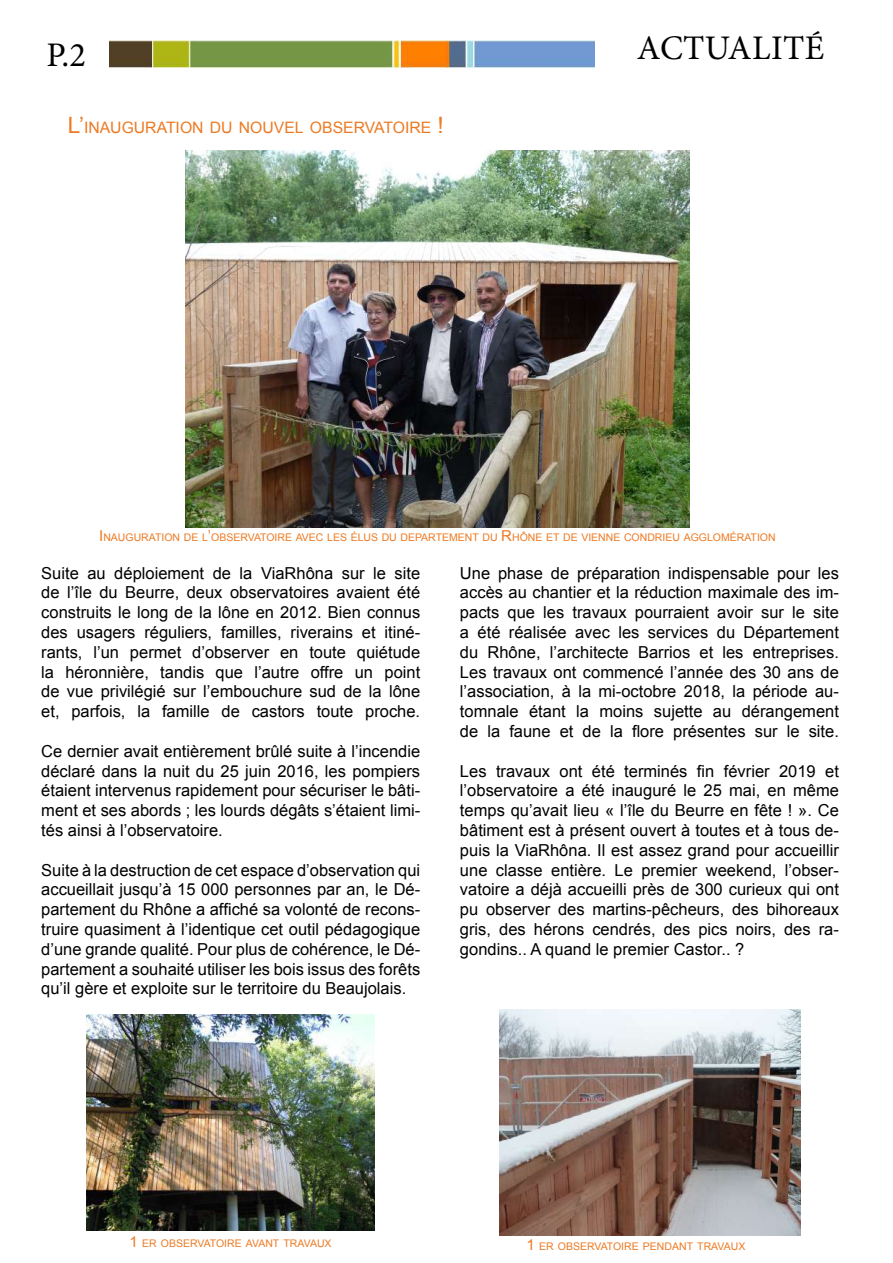
<style>
.page{position:relative;width:893px;height:1263px;background:#fff}
.page>*{position:absolute;margin:0;border:0;box-sizing:border-box;transform-origin:0 0}
.t1{font:34.5px "Minion Pro";letter-spacing:.01em;color:#000}
.t2{font:16.5px/19.8px "Arial";color:#000;text-align:justify}
.t3{font:15.75px "Arial";color:#ed7a23}
.t4{font:10.5px "Arial";color:#ed7a23}
.s1{font-size:22.5px}
.s2{font-size:15px}
</style>
<div class="page">
<img style="left:109px;top:41px;width:485px;height:26px">
<img style="left:186px;top:151px;width:503px;height:377px">
<img style="left:499px;top:1010px;width:302px;height:226px">
<img style="left:86px;top:1014px;width:288px;height:216px">
<h1 class="t1" style="left:46px;top:31px;width:41px">P.2</h1>
<h1 class="t1" style="left:637px;top:25px;width:189px">ACTUALITÉ</h1>
<p class="t3" style="left:68px;top:117px;width:378px"><span class="s1">L’</span>INAUGURATION DU NOUVEL OBSERVATOIRE <span class="s1">!</span></p>
<p class="t4" style="left:99px;top:531px;width:678px"><span class="s2">I</span> NAUGURATION DE L<span class="s2">’</span>OBSERVATOIRE AVEC LES ÉLUS DU DEPARTEMENT DU <span class="s2">R</span>HÔNE ET DE VIENNE CONDRIEU AGGLOMÉRATION</p>
<p class="t2" style="left:41px;top:563px;width:380px">Suite au déploiement de la ViaRhôna sur le site de l’île du Beurre, deux observatoires avaient été construits le long de la lône en 2012. Bien connus des usagers réguliers, familles, riverains et itiné&shy;rants, l’un permet d’observer en toute quiétude la héronnière, tandis que l’autre offre un point de vue privilégié sur l’embouchure sud de la lône et, parfois, la famille de castors toute proche.</p>
<p class="t2" style="left:41px;top:741px;width:380px">Ce dernier avait entièrement brûlé suite à l’incendie déclaré dans la nuit du 25 juin 2016, les pompiers étaient intervenus rapidement pour sécuriser le bâti&shy;ment et ses abords ; les lourds dégâts s’étaient limi&shy;tés ainsi à l’observatoire.</p>
<p class="t2" style="left:41px;top:860px;width:380px">Suite à la destruction de cet espace d’observation qui accueillait jusqu’à 15 000 personnes par an, le Dé&shy;partement du Rhône a affiché sa volonté de recons&shy;truire quasiment à l’identique cet outil pédagogique d’une grande qualité. Pour plus de cohérence, le Dé&shy;partement a souhaité utiliser les bois issus des forêts qu’il gère et exploite sur le territoire du Beaujolais.</p>
<p class="t2" style="left:460px;top:563px;width:380px">Une phase de préparation indispensable pour les accès au chantier et la réduction maximale des im&shy;pacts que les travaux pourraient avoir sur le site a été réalisée avec les services du Département du Rhône, l’architecte Barrios et les entreprises.<br>Les travaux ont commencé l’année des 30 ans de l’association, à la mi-octobre 2018, la période au&shy;tomnale étant la moins sujette au dérangement de la faune et de la flore présentes sur le site.</p>
<p class="t2" style="left:460px;top:761px;width:380px">Les travaux ont été terminés fin février 2019 et l’observatoire a été inauguré le 25 mai, en même temps qu’avait lieu « l’île du Beurre en fête ! ». Ce bâtiment est à présent ouvert à toutes et à tous de&shy;puis la ViaRhôna. Il est assez grand pour accueillir une classe entière. Le premier weekend, l’obser&shy;vatoire a déjà accueilli près de 300 curieux qui ont pu observer des martins-pêcheurs, des bihoreaux gris, des hérons cendrés, des pics noirs, des ra&shy;gondins.. A quand le premier Castor.. ?</p>
<p class="t4" style="left:130px;top:1236px;width:203px"><span class="s2">1</span> ER OBSERVATOIRE AVANT TRAVAUX</p>
<p class="t4" style="left:527px;top:1239px;width:220px"><span class="s2">1</span> ER OBSERVATOIRE PENDANT TRAVAUX</p>
</div>
